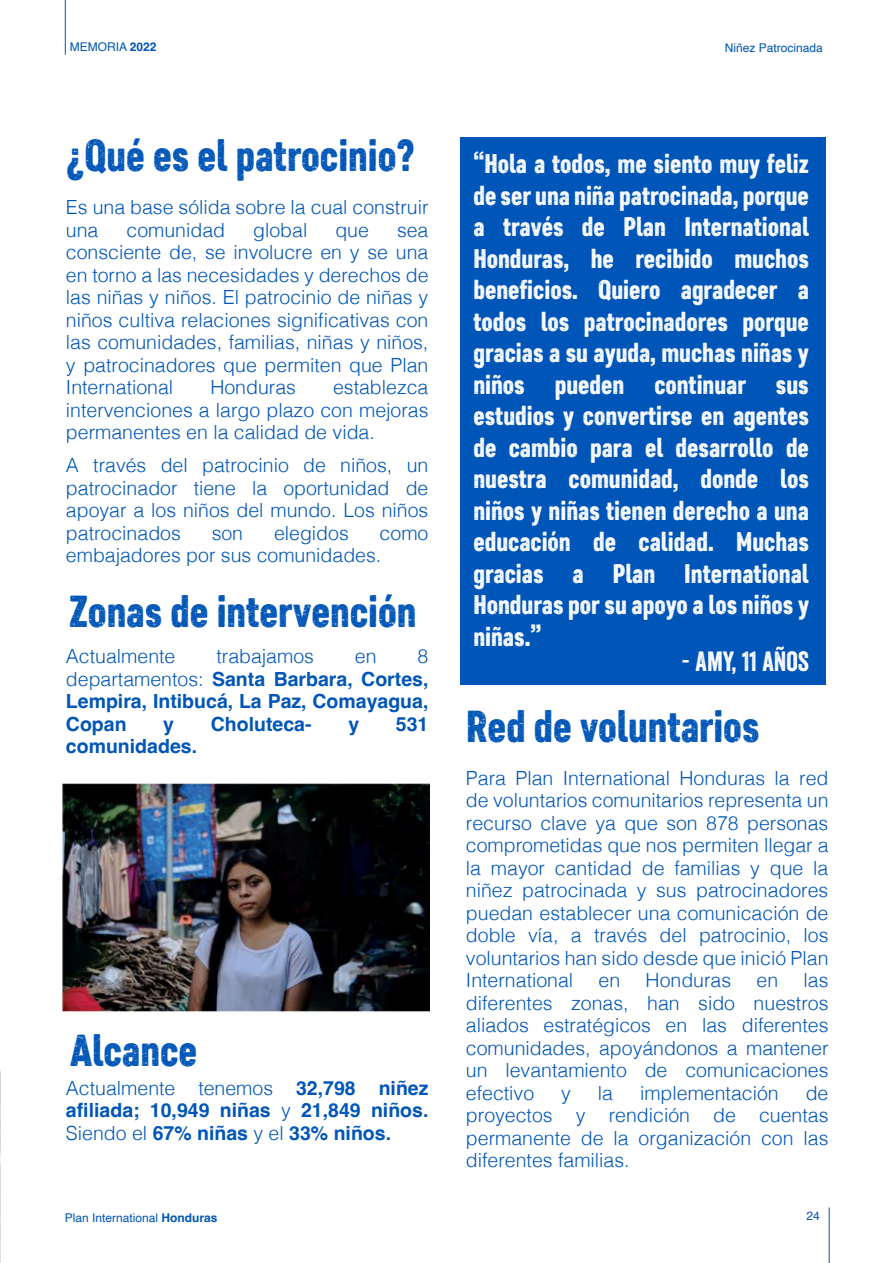
<style>
.page{position:relative;width:893px;height:1263px;background:#fff}
.page>*{position:absolute;margin:0;border:0;box-sizing:border-box;transform-origin:0 0}
.t1{font:44.7px "Core Paint B3 W01";color:#0056b8}
.t2{font:27px/31.5px "Core Paint B3 W01";color:#fff;text-align:justify}
.t3{font:27px "Veneer";color:#fff}
.t4{font:300 19.5px/22.5px "Helvetica";color:#0056b8;text-align:justify}
.t5{font:700 19.5px/22.5px "Helvetica";color:#0056b8;text-align:justify}
.t6{font:12px "Helvetica";color:#0056b8}
.s1{font-weight:700}
.s2{font-weight:300}
</style>
<div class="page">
<hr style="left:65px;top:0;width:1px;height:55px;background:#0056b8">
<hr style="left:829px;top:1207px;width:1px;height:56px;background:#0056b8">
<div style="left:459px;top:137px;width:366px;height:548px;background:#0056b8"></div>
<img style="left:63px;top:783px;width:367px;height:229px">
<img style="left:0;top:1070px;width:1px;height:193px">
<p class="t6" style="left:70px;top:42px;width:88px">MEMORIA <span class="s1">2022</span></p>
<p class="t6" style="left:725px;top:43px;width:100px">Niñez Patrocinada</p>
<h1 class="t1" style="left:66px;top:130px;width:350px">¿Qué es el patrocinio?</h1>
<p class="t4" style="left:66px;top:198px;width:364px">Es una base sólida sobre la cual construir una</p>
<p class="t4" style="left:127px;top:220px;width:100px">comunidad</p>
<p class="t4" style="left:253px;top:220px;width:56px">global</p>
<p class="t4" style="left:335px;top:220px;width:35px">que</p>
<p class="t4" style="left:66px;top:220px;width:364px;text-indent:331px">sea consciente de, se involucre en y se una en torno a las necesidades y derechos de las niñas y niños. El patrocinio de niñas y niños cultiva relaciones significativas con las comunidades, familias, niñas y niños, y patrocinadores que permiten que Plan International</p>
<p class="t4" style="left:66px;top:378px;width:364px;text-indent:267px">establezca intervenciones a largo plazo con mejoras permanentes en la calidad de vida.</p>
<p class="t4" style="left:66px;top:456px;width:364px">A través del patrocinio de niños, un patrocinador tiene la oportunidad de apoyar a los niños del mundo. Los niños patrocinados</p>
<p class="t4" style="left:210px;top:378px;width:87px">Honduras</p>
<p class="t4" style="left:212px;top:523px;width:33px">son</p>
<p class="t4" style="left:274px;top:523px;width:76px">elegidos</p>
<p class="t4" style="left:66px;top:523px;width:364px;text-indent:314px">como embajadores por sus comunidades.</p>
<h1 class="t1" style="left:69px;top:585px;width:349px">Zonas de intervención</h1>
<p class="t4" style="left:66px;top:647px;width:111px">Actualmente</p>
<p class="t4" style="left:216px;top:647px;width:99px">trabajamos</p>
<p class="t4" style="left:355px;top:647px;width:23px">en</p>
<p class="t5" style="left:66px;top:647px;width:364px;text-indent:352px"><span class="s2">8 departamentos:</span> Santa Barbara, Cortes, Lempira, Intibucá, La Paz, Comayagua, Copan</p>
<p class="t5" style="left:163px;top:714px;width:12px">y</p>
<p class="t5" style="left:211px;top:714px;width:102px">Choluteca-</p>
<p class="t5" style="left:348px;top:714px;width:12px">y</p>
<p class="t5" style="left:396px;top:714px;width:34px">531</p>
<p class="t5" style="left:66px;top:737px;width:133px">comunidades.</p>
<h1 class="t1" style="left:70px;top:1025px;width:129px">Alcance</h1>
<p class="t5" style="left:66px;top:1078px;width:364px"><span class="s2">Actualmente tenemos</span> 32,798 niñez afiliada; 10,949 niñas <span class="s2">y</span> 21,849 niños.<br><span class="s2">Siendo el</span> 67% niñas <span class="s2">y el</span> 33% niños.</p>
<p class="t2" style="left:473px;top:148px;width:337px">“Hola a todos, me siento muy feliz de ser una niña patrocinada, porque a través de Plan International Honduras, he recibido muchos beneficios. Quiero agradecer a todos los patrocinadores porque gracias a su ayuda, muchas niñas y niños pueden continuar sus estudios y convertirse en agentes de cambio para el desarrollo de nuestra comunidad, donde los niños y niñas tienen derecho a una educación de calidad. Muchas gracias a Plan International Honduras por su apoyo a los niños y niñas.”</p>
<h2 class="t3" style="left:682px;top:646px;width:129px">- AMY, 11 AÑOS</h2>
<h1 class="t1" style="left:466px;top:700px;width:295px">Red de voluntarios</h1>
<p class="t4" style="left:466px;top:768px;width:364px">Para Plan International Honduras la red de voluntarios comunitarios representa un recurso clave ya que son 878 personas comprometidas que nos permiten llegar a la mayor cantidad de familias y que la niñez patrocinada y sus patrocinadores puedan establecer una comunicación de doble vía, a través del patrocinio, los voluntarios han sido desde que inició Plan International</p>
<p class="t4" style="left:466px;top:971px;width:364px;text-indent:338px">las diferentes zonas, han sido nuestros aliados estratégicos en las diferentes comunidades, apoyándonos a mantener un levantamiento de comunicaciones efectivo</p>
<p class="t4" style="left:599px;top:971px;width:23px">en</p>
<p class="t4" style="left:646px;top:971px;width:87px">Honduras</p>
<p class="t4" style="left:756px;top:971px;width:23px">en</p>
<p class="t4" style="left:466px;top:1083px;width:364px;text-indent:340px">de proyectos y rendición de cuentas permanente de la organización con las diferentes familias.</p>
<p class="t4" style="left:561px;top:1083px;width:11px">y</p>
<p class="t4" style="left:598px;top:1083px;width:17px">la</p>
<p class="t4" style="left:640px;top:1083px;width:140px">implementación</p>
<p class="t6" style="left:65px;top:1213px;width:154px">Plan International <span class="s1">Honduras</span></p>
<p class="t6" style="left:806px;top:1211px;width:15px">24</p>
</div>
